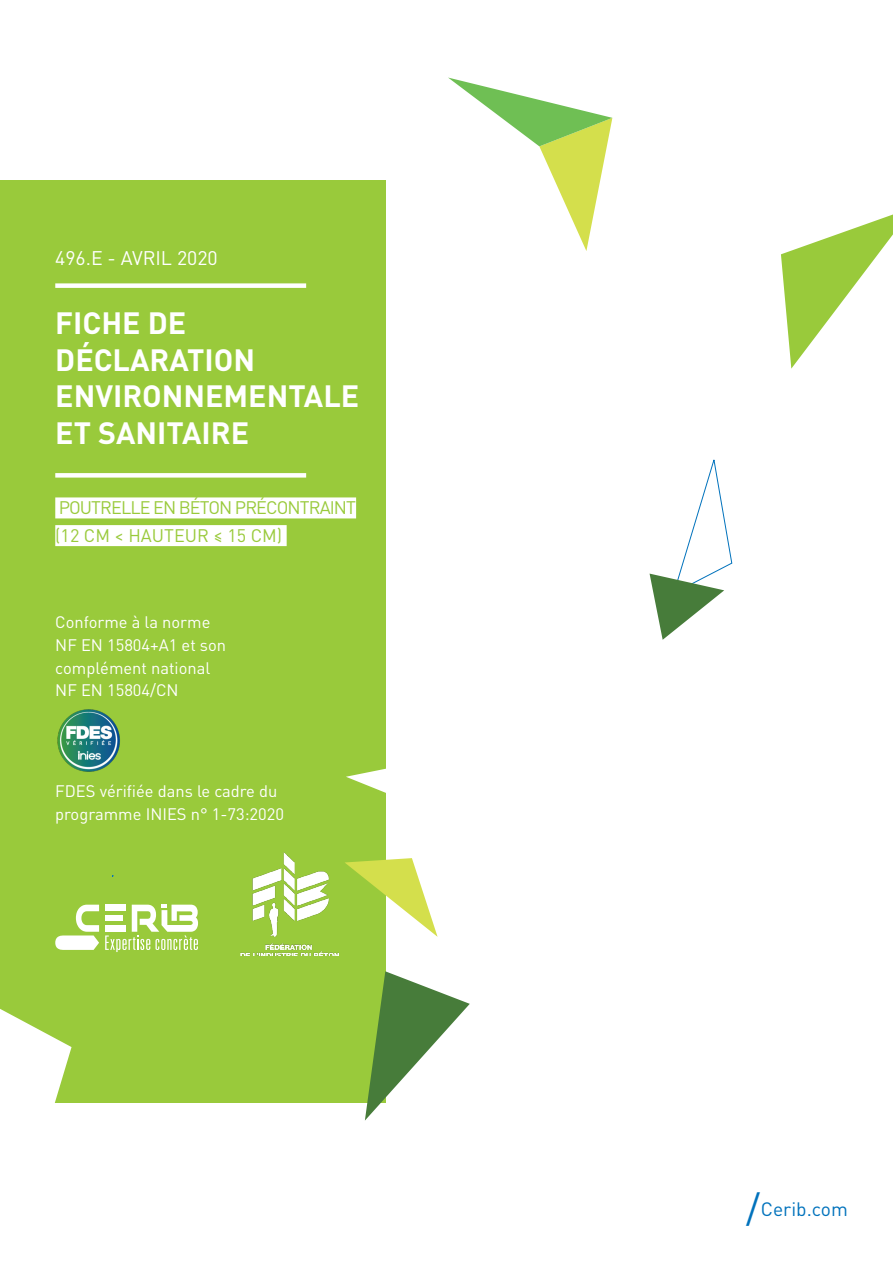
<style>
.page{position:relative;width:893px;height:1263px;background:#fff}
.page>*{position:absolute;margin:0;border:0;box-sizing:border-box;transform-origin:0 0}
.t1{font:700 30.45px/36.6px "DIN";color:#fff}
.t2{font:19.5px "DIN";color:#fff}
.t3{font:19.2px "DIN";color:#0072bc}
.t4{font:18px/27.6px "DIN";letter-spacing:-.05em;color:#99ca3b}
.t5{font:16.5px/22.8px "DIN";color:#fff}
.s1{font-family:"DINOT"}
.s2{font-size:39.15px}
</style>
<div class="page">
<div style="left:0;top:180px;width:386px;height:923px;background:#99ca3b"></div>
<div style="left:55px;top:283px;width:251px;height:5px;background:#fff"></div>
<div style="left:55px;top:473px;width:251px;height:5px;background:#fff"></div>
<div style="left:55px;top:497px;width:301px;height:21px;background:#fff"></div>
<div style="left:55px;top:525px;width:232px;height:21px;background:#fff"></div>
<svg style="left:781px;top:214px;width:112px;height:155px"></svg>
<svg style="left:650px;top:459px;width:83px;height:181px"></svg>
<svg style="left:365px;top:971px;width:105px;height:149px"></svg>
<svg style="left:449px;top:78px;width:163px;height:173px"></svg>
<svg style="left:345px;top:858px;width:93px;height:79px"></svg>
<svg style="left:346px;top:768px;width:40px;height:25px"></svg>
<svg style="left:0;top:283px;width:99px;height:820px"></svg>
<svg style="left:105px;top:905px;width:93px;height:47px"></svg>
<img style="left:241px;top:852px;width:97px;height:104px">
<img style="left:55px;top:707px;width:65px;height:67px">
<p class="t2" style="left:55px;top:246px;width:164px">496.E - AVRIL 2020</p>
<h1 class="t1" style="left:55px;top:303px;width:305px">FICHE DE<br>DÉCLARATION<br>ENVIRONNEMENTALE<br>ET SANITAIRE</h1>
<p class="t4" style="left:55px;top:493px;width:302px">POUTRELLE EN BÉTON PRÉCONTRAINT (12 CM <span class="s1">&lt;</span> HAUTEUR <span class="s1">≤</span> 15 CM)</p>
<p class="t5" style="left:55px;top:610px;width:172px">Conforme à la norme<br>NF EN 15804+A1 et son complément national<br>NF EN 15804/CN</p>
<p class="t5" style="left:55px;top:779px;width:230px">FDES vérifiée dans le cadre du programme INIES n° 1-73:2020</p>
<p class="t3" style="left:746px;top:1197px;width:103px"><span class="s2">/</span>Cerib.com</p>
</div>
